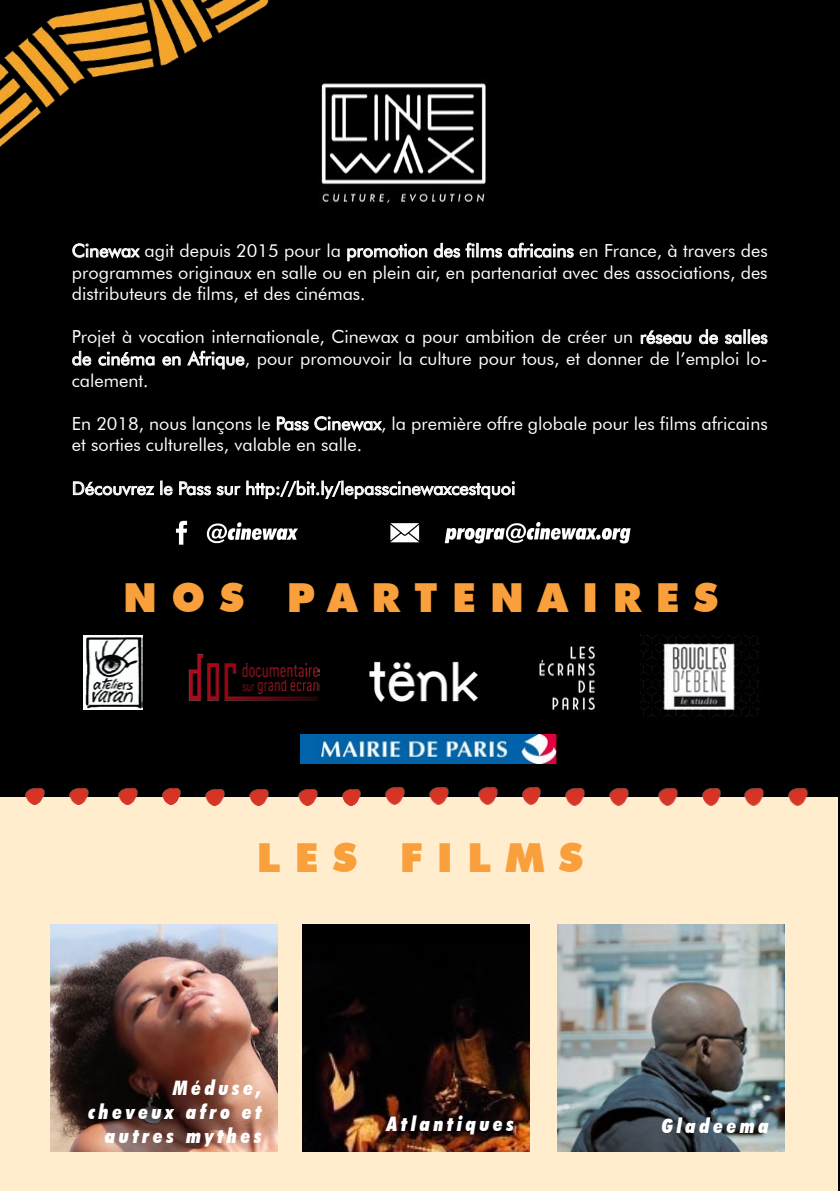
<style>
.page{position:relative;width:840px;height:1191px;background:#fff}
.page>*{position:absolute;margin:0;border:0;box-sizing:border-box;transform-origin:0 0}
.t1{font:900 40px "Futura BT";letter-spacing:.36em;color:#f99f3c}
.t2{font:italic 900 condensed 20px/24px "Futura BT";letter-spacing:.18em;color:#fff;text-align:right}
.t3{font:18px/21.6px "Futura BT";color:#fff;text-align:justify}
</style>
<div class="page">
<div style="left:0;top:0;width:839px;height:822px;background:#000"></div>
<div style="left:0;top:798px;width:839px;height:393px;background:#ffedce"></div>
<hr style="left:838px;top:0;width:1px;height:1191px;background:#000">
<img style="left:21px;top:788px;width:26px;height:17px">
<img style="left:64px;top:788px;width:27px;height:17px">
<img style="left:113px;top:788px;width:27px;height:17px">
<img style="left:157px;top:785px;width:27px;height:20px">
<img style="left:201px;top:789px;width:26px;height:17px">
<img style="left:244px;top:789px;width:27px;height:17px">
<img style="left:293px;top:789px;width:27px;height:17px">
<img style="left:337px;top:786px;width:26px;height:20px">
<img style="left:380px;top:787px;width:27px;height:18px">
<img style="left:424px;top:787px;width:27px;height:18px">
<img style="left:473px;top:787px;width:27px;height:18px">
<img style="left:517px;top:784px;width:26px;height:21px">
<img style="left:560px;top:788px;width:27px;height:18px">
<img style="left:604px;top:788px;width:26px;height:18px">
<img style="left:653px;top:788px;width:26px;height:18px">
<img style="left:696px;top:785px;width:27px;height:21px">
<img style="left:739px;top:788px;width:27px;height:18px">
<img style="left:783px;top:788px;width:26px;height:18px">
<img style="left:303px;top:924px;width:226px;height:227px">
<img style="left:557px;top:924px;width:226px;height:227px">
<img style="left:50px;top:924px;width:227px;height:227px">
<img style="left:0;top:0;width:268px;height:147px">
<svg style="left:72px;top:243px;width:68px;height:16px"></svg>
<svg style="left:347px;top:255px;width:80px;height:7px"></svg>
<svg style="left:434px;top:242px;width:140px;height:16px"></svg>
<svg style="left:640px;top:330px;width:51px;height:15px"></svg>
<svg style="left:699px;top:329px;width:68px;height:16px"></svg>
<svg style="left:72px;top:350px;width:20px;height:16px"></svg>
<svg style="left:98px;top:351px;width:57px;height:15px"></svg>
<svg style="left:162px;top:350px;width:83px;height:20px"></svg>
<svg style="left:276px;top:416px;width:106px;height:16px"></svg>
<svg style="left:72px;top:480px;width:443px;height:20px"></svg>
<svg style="left:444px;top:522px;width:186px;height:21px"></svg>
<svg style="left:207px;top:522px;width:91px;height:21px"></svg>
<svg style="left:176px;top:521px;width:11px;height:23px"></svg>
<svg style="left:390px;top:523px;width:29px;height:19px"></svg>
<img style="left:83px;top:635px;width:59px;height:74px">
<img style="left:189px;top:653px;width:130px;height:47px">
<img style="left:539px;top:645px;width:57px;height:67px">
<img style="left:640px;top:635px;width:121px;height:82px">
<img style="left:369px;top:661px;width:109px;height:41px">
<img style="left:321px;top:83px;width:198px;height:172px">
<img style="left:300px;top:734px;width:256px;height:29px">
<p class="t3" style="left:72px;top:240px;width:697px">Cinewax agit depuis 2015 pour la promotion des films africains en France, à travers des programmes originaux en salle ou en plein air, en partenariat avec des associations, des distributeurs de films, et des cinémas.</p>
<p class="t3" style="left:72px;top:326px;width:697px">Projet à vocation internationale, Cinewax a pour ambition de créer un réseau de salles de cinéma en Afrique, pour promouvoir la culture pour tous, et donner de l’emploi lo&shy;calement.</p>
<p class="t3" style="left:72px;top:412px;width:697px">En 2018, nous lançons le Pass Cinewax, la première offre globale pour les films africains et sorties culturelles, valable en salle.</p>
<p class="t3" style="left:72px;top:477px;width:445px">Découvrez le Pass sur http://bit.ly/lepasscinewaxcestquoi</p>
<h1 class="t1" style="left:123px;top:573px;width:596px">NOS PARTENAIRES</h1>
<h1 class="t1" style="left:257px;top:833px;width:328px">LES FILMS</h1>
<p class="t2" style="left:88px;top:1075px;width:175px">Méduse, cheveux afro et autres mythes</p>
<p class="t2" style="left:387px;top:1111px;width:128px">Atlantiques</p>
<p class="t2" style="left:661px;top:1114px;width:108px">Gladeema</p>
</div>
